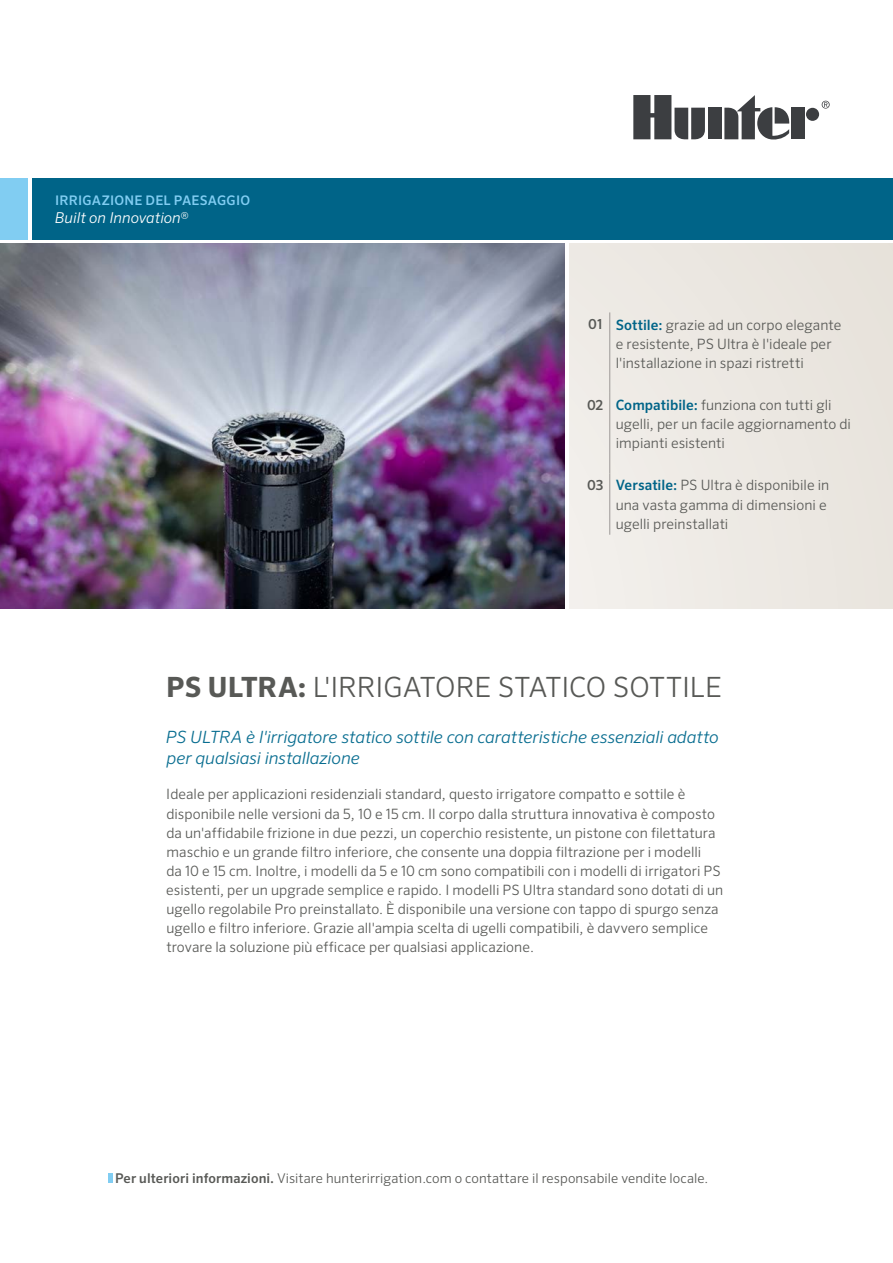
<style>
.page{position:relative;width:893px;height:1263px;background:#fff}
.page>*{position:absolute;margin:0;border:0;box-sizing:border-box;transform-origin:0 0}
.t1{font:300 27.9px "Sero Pro";letter-spacing:-.005em;color:#585956}
.t2{font:italic 300 16.95px/21px "Sero Pro";letter-spacing:-.01em;color:#086d90}
.t3{font:italic 300 15px "Sero Pro";color:#fff}
.t4{font:300 14.25px/19px "Sero Pro";letter-spacing:.005em;color:#585956}
.t5{font:300 13.5px "Sero Pro";letter-spacing:.005em;color:#585956}
.t6{font:500 13.2px "Sero Pro";letter-spacing:.015em;color:#81cdf2}
.s1{font-style:normal}
.s2{font-weight:500;font-size:13.8px}
.s3{font-weight:500;color:#006488}
.s4{font-weight:700}
.s5{font-weight:500}
</style>
<div class="page">
<div style="left:569px;top:244px;width:324px;height:364px;background:#ece8e3"></div>
<svg style="left:822px;top:101px;width:8px;height:8px"></svg>
<div style="left:708px;top:108px;width:13px;height:31px;background:#3c3e41"></div>
<div style="left:806px;top:108px;width:13px;height:13px;background:#3c3e41;border-radius:50%"></div>
<div style="left:791px;top:108px;width:14px;height:31px;background:#3c3e41"></div>
<svg style="left:724px;top:95px;width:66px;height:45px"></svg>
<svg style="left:633px;top:95px;width:72px;height:45px"></svg>
<div style="left:32px;top:178px;width:861px;height:61px;background:#006488"></div>
<div style="left:0;top:178px;width:28px;height:61px;background:#81cdf2"></div>
<hr style="left:108px;top:1173px;width:4px;height:10px;background:#81cdf2">
<hr style="left:609px;top:312px;width:1px;height:81px;background:#9c9896">
<hr style="left:609px;top:393px;width:1px;height:80px;background:#9c9896">
<hr style="left:609px;top:473px;width:1px;height:62px;background:#9c9896">
<img style="left:0;top:244px;width:565px;height:364px">
<p class="t6" style="left:55px;top:192px;width:197px">IRRIGAZIONE DEL PAESAGGIO</p>
<p class="t3" style="left:55px;top:208px;width:135px">Built on Innovation<span class="s1">®</span></p>
<p class="t4" style="left:616px;top:315px;width:227px;text-indent:-28px"><span class="s2">01</span> <span class="s3">Sottile:</span> grazie ad un corpo elegante e resistente, PS Ultra è l'ideale per l'installazione in spazi ristretti</p>
<p class="t4" style="left:616px;top:395px;width:237px;text-indent:-29px"><span class="s2">02</span> <span class="s3">Compatibile:</span> funziona con tutti gli ugelli, per un facile aggiornamento di impianti esistenti</p>
<p class="t4" style="left:616px;top:476px;width:215px;text-indent:-29px"><span class="s2">03</span> <span class="s3">Versatile:</span> PS Ultra è disponibile in una vasta gamma di dimensioni e ugelli preinstallati</p>
<h1 class="t1" style="left:166px;top:671px;width:557px"><span class="s4">PS ULTRA:</span> L'IRRIGATORE STATICO SOTTILE</h1>
<p class="t2" style="left:166px;top:726px;width:554px">PS ULTRA è l'irrigatore statico sottile con caratteristiche essenziali adatto per qualsiasi installazione</p>
<p class="t4" style="left:166px;top:785px;width:559px">Ideale per applicazioni residenziali standard, questo irrigatore compatto e sottile è disponibile nelle versioni da 5, 10 e 15 cm. Il corpo dalla struttura innovativa è composto da un'affidabile frizione in due pezzi, un coperchio resistente, un pistone con filettatura maschio e un grande filtro inferiore, che consente una doppia filtrazione per i modelli<br>da 10 e 15 cm. Inoltre, i modelli da 5 e 10 cm sono compatibili con i modelli di irrigatori PS esistenti, per un upgrade semplice e rapido. I modelli PS Ultra standard sono dotati di un ugello regolabile Pro preinstallato. È disponibile una versione con tappo di spurgo senza ugello e filtro inferiore. Grazie all'ampia scelta di ugelli compatibili, è davvero semplice trovare la soluzione più efficace per qualsiasi applicazione.</p>
<p class="t5" style="left:115px;top:1170px;width:595px"><span class="s5">Per ulteriori informazioni.</span> Visitare hunterirrigation.com o contattare il responsabile vendite locale.</p>
</div>
